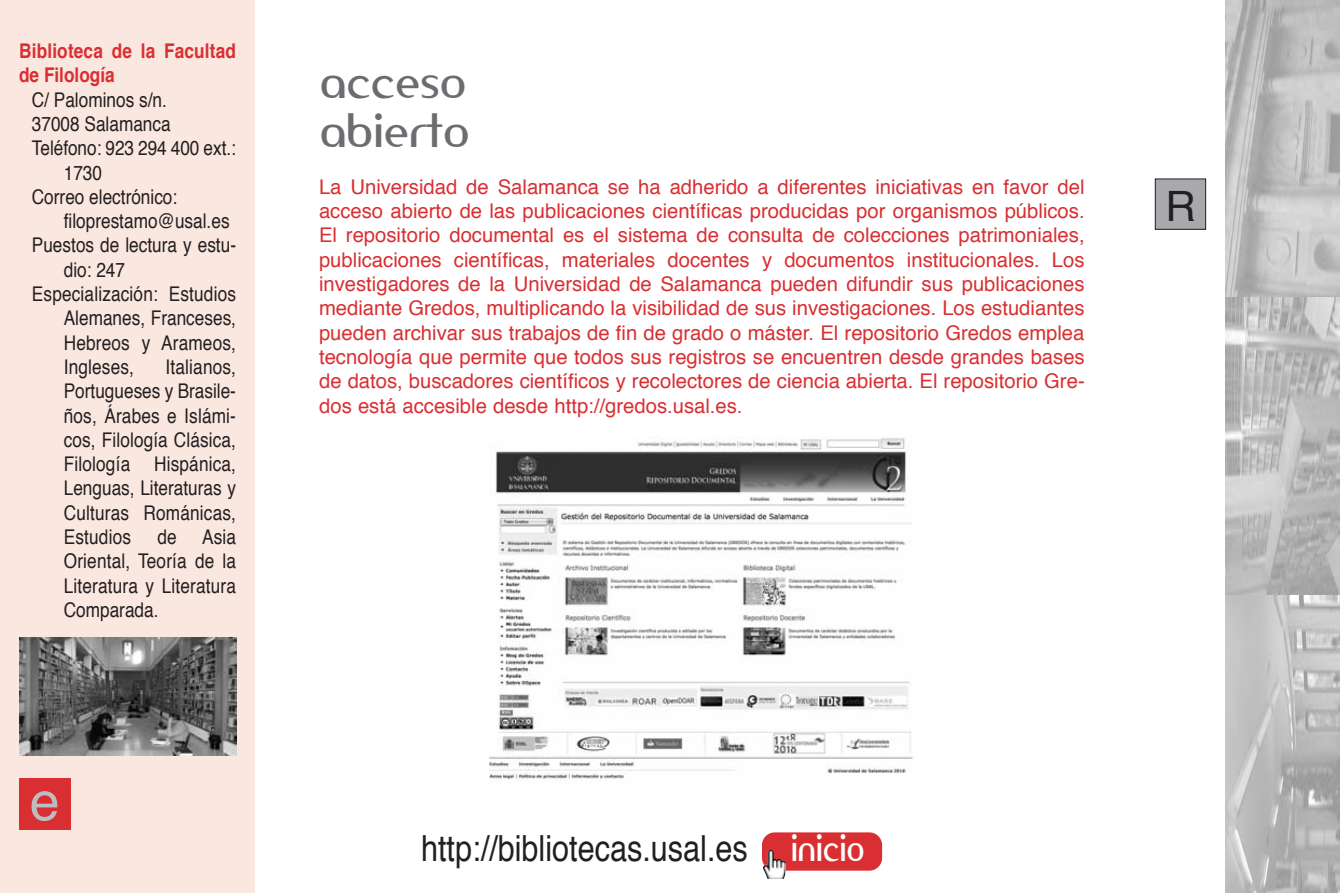
<style>
.page{position:relative;width:1340px;height:893px;background:#fff}
.page>*{position:absolute;margin:0;border:0;box-sizing:border-box;transform-origin:0 0}
.t1{font:54px "Helvetica";color:#bcbdc0}
.t2{font:45px/49.5px "Amerika Sans";color:#6c6d70}
.t3{font:41.85px "Helvetica";color:#231f20}
.t4{font:36px "Helvetica";color:#231f20;scale:.85 1}
.t5{font:20.25px/24.3px "Helvetica";color:#d92f32;text-align:justify}
.t6{font:20.25px/24.3px "Helvetica";color:#231f20;text-align:justify;scale:.85 1}
.t7{font:700 20.25px/24.3px "Helvetica";letter-spacing:.01em;color:#d92f32;scale:.85 1}
.s1{font-family:"Amerika Sans";color:#fff}
</style>
<div class="page">
<div style="left:0;top:0;width:255px;height:893px;background:#fae7e0"></div>
<img style="left:1225px;top:0;width:114px;height:893px">
<img style="left:19px;top:638px;width:217px;height:118px">
<div style="left:19px;top:778px;width:51px;height:51px;background:#d92f32"></div>
<div style="left:1155px;top:179px;width:50px;height:50px;background:#a8a9ad"></div>
<div style="left:1154px;top:179px;width:51px;height:51px;border:1px solid #231f20"></div>
<img style="left:489px;top:437px;width:424px;height:343px">
<div style="left:762px;top:832px;width:120px;height:39px;background:#d92f32;border-radius:13px"></div>
<img style="left:763px;top:850px;width:22px;height:29px">
<p class="t7" style="left:19px;top:40px;width:257px">Biblioteca de la Facultad de Filología</p>
<p class="t6" style="left:32px;top:89px;width:160px">C/ Palominos s/n.</p>
<p class="t6" style="left:32px;top:113px;width:165px">37008 Salamanca</p>
<p class="t6" style="left:32px;top:138px;width:242px">Teléfono: 923 294 400 ext.:</p>
<p class="t6" style="left:64px;top:162px;width:47px">1730</p>
<p class="t6" style="left:32px;top:186px;width:173px">Correo electrónico:</p>
<p class="t6" style="left:64px;top:210px;width:196px">filoprestamo@usal.es</p>
<p class="t6" style="left:32px;top:235px;width:242px">Puestos de lectura y estu-</p>
<p class="t6" style="left:64px;top:259px;width:74px">dio: 247</p>
<p class="t6" style="left:32px;top:283px;width:242px">Especialización: Estudios</p>
<p class="t6" style="left:64px;top:308px;width:204px">Alemanes, Franceses,</p>
<p class="t6" style="left:64px;top:332px;width:204px">Hebreos y Arameos,</p>
<p class="t6" style="left:64px;top:356px;width:84px">Ingleses,</p>
<p class="t6" style="left:64px;top:356px;width:204px;text-indent:102px">Italianos, Portugueses y Brasile&shy;ños, Árabes e Islámi&shy;cos, Filología Clásica, Filología Hispánica, Lenguas, Literaturas y Culturas Románicas, Estudios</p>
<p class="t6" style="left:157px;top:526px;width:24px">de</p>
<p class="t6" style="left:64px;top:526px;width:204px;text-indent:138px">Asia Oriental, Teoría de la Literatura y Literatura Comparada.</p>
<h1 class="t1" style="left:30px;top:778px;width:32px">e</h1>
<h2 class="t2" style="left:319px;top:56px;width:152px">acceso abierto</h2>
<p class="t5" style="left:319px;top:176px;width:767px">La Universidad de Salamanca se ha adherido a diferentes iniciativas en favor del acceso abierto de las publicaciones científicas producidas por organismos públicos.<br>El repositorio documental es el sistema de consulta de colecciones patrimoniales, publicaciones científicas, materiales docentes y documentos institucionales. Los investigadores de la Universidad de Salamanca pueden difundir sus publicaciones mediante Gredos, multiplicando la visibilidad de sus investigaciones. Los estudiantes pueden archivar sus trabajos de fin de grado o máster. El repositorio Gredos emplea tecnología que permite que todos sus registros se encuentren desde grandes bases de datos, buscadores científicos y recolectores de ciencia abierta. El repositorio Gre&shy;dos está accesible desde http://gredos.usal.es.</p>
<h3 class="t4" style="left:421px;top:834px;width:523px">http://bibliotecas.usal.es <span class="s1">inicio</span></h3>
<h3 class="t3" style="left:1165px;top:188px;width:32px">R</h3>
</div>
